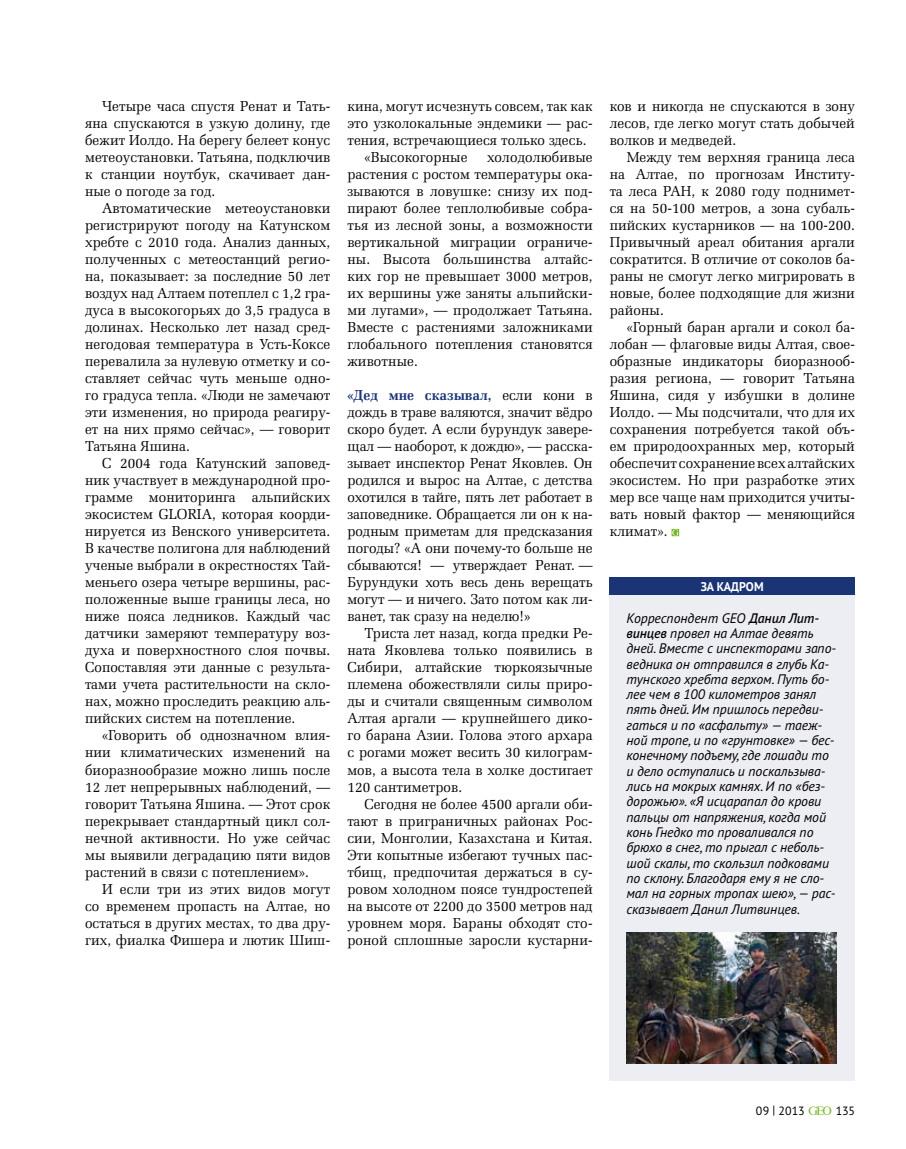
<style>
.page{position:relative;width:906px;height:1149px;background:#fff}
.page>*{position:absolute;margin:0;border:0;box-sizing:border-box;transform-origin:0 0}
.t1{font:14.55px/17px "Zapf Elliptical 711 BT";letter-spacing:.005em;color:#000;text-align:justify;scale:.95 1}
.t2{font:italic 13.8px/15.3px "PT Sans Pro";letter-spacing:-.005em;color:#000}
.t3{font:700 12.6px "PT Sans Pro";letter-spacing:-.005em;color:#fff;scale:.95 1}
.t4{font:12px "PT Sans Pro";letter-spacing:-.005em;color:#000}
.s1{font-weight:700;color:#1a3475}
.s2{font-weight:600}
</style>
<div class="page">
<div style="left:609px;top:577px;width:246px;height:17px;background:#1a3475"></div>
<div style="left:609px;top:594px;width:245px;height:486px;background:#ededf4"></div>
<svg style="left:671px;top:529px;width:8px;height:7px"></svg>
<img style="left:627px;top:932px;width:209px;height:131px">
<p class="t1" style="left:85px;top:97px;width:260px;text-indent:17px">Четыре часа спустя Ренат и Тать&shy;яна спускаются в узкую долину, где бежит Иолдо. На берегу белеет конус метеоустановки. Татьяна, подключив к станции ноутбук, скачивает дан&shy;ные о погоде за год.</p>
<p class="t1" style="left:85px;top:199px;width:260px;text-indent:17px">Автоматические метеоустановки регистрируют погоду на Катунском хребте с 2010 года. Анализ данных, полученных с метеостанций регио&shy;на, показывает: за последние 50 лет воздух над Алтаем потеплел с 1,2 гра&shy;дуса в высокогорьях до 3,5 градуса в долинах. Несколько лет назад сред&shy;негодовая температура в Усть-Коксе перевалила за нулевую отметку и со&shy;ставляет сейчас чуть меньше одно&shy;го градуса тепла. «Люди не замечают эти изменения, но природа реагиру&shy;ет на них прямо сейчас», — говорит Татьяна Яшина.</p>
<p class="t1" style="left:85px;top:454px;width:260px;text-indent:17px">С 2004 года Катунский заповед&shy;ник участвует в международной про&shy;грамме мониторинга альпийских экосистем GLORIA, которая коорди&shy;нируется из Венского университета.<br>В качестве полигона для наблюдений ученые выбрали в окрестностях Тай&shy;меньего озера четыре вершины, рас&shy;положенные выше границы леса, но ниже пояса ледников. Каждый час датчики замеряют температуру воз&shy;духа и поверхностного слоя почвы.<br>Сопоставляя эти данные с результа&shy;тами учета растительности на скло&shy;нах, можно проследить реакцию аль&shy;пийских систем на потепление.</p>
<p class="t1" style="left:85px;top:726px;width:260px;text-indent:17px">«Говорить об однозначном влия&shy;нии климатических изменений на биоразнообразие можно лишь после 12 лет непрерывных наблюдений, — говорит Татьяна Яшина. — Этот срок перекрывает стандартный цикл сол&shy;нечной активности. Но уже сейчас мы выявили деградацию пяти видов растений в связи с потеплением».</p>
<p class="t1" style="left:85px;top:879px;width:260px;text-indent:17px">И если три из этих видов могут со временем пропасть на Алтае, но остаться в других местах, то два дру&shy;гих, фиалка Фишера и лютик Шиш-</p>
<p class="t1" style="left:347px;top:97px;width:260px">кина, могут исчезнуть совсем, так как</p>
<p class="t1" style="left:347px;top:114px;width:260px">это узколокальные эндемики — рас-</p>
<p class="t1" style="left:347px;top:131px;width:253px">тения, встречающиеся только здесь.</p>
<p class="t1" style="left:364px;top:148px;width:110px">«Высокогорные</p>
<p class="t1" style="left:347px;top:148px;width:260px;text-indent:140px">холодолюбивые растения с ростом температуры ока&shy;зываются в ловушке: снизу их под&shy;пирают более теплолюбивые собра&shy;тья из лесной зоны, а возможности вертикальной миграции ограниче&shy;ны. Высота большинства алтайс&shy;ких гор не превышает 3000 метров, их вершины уже заняты альпийски&shy;ми лугами», — продолжает Татьяна.<br>Вместе с растениями заложниками глобального потепления становятся животные.</p>
<p class="t1" style="left:347px;top:386px;width:260px"><span class="s1">«Дед мне сказывал,</span> если кони в дождь в траве валяются, значит вёдро скоро будет. А если бурундук завере&shy;щал — наоборот, к дождю», — расска&shy;зывает инспектор Ренат Яковлев. Он родился и вырос на Алтае, с детства охотился в тайге, пять лет работает в заповеднике. Обращается ли он к на&shy;родным приметам для предсказания погоды? «А они почему-то больше не сбываются! — утверждает Ренат. — Бурундуки хоть весь день верещать могут — и ничего. Зато потом как ли&shy;ванет, так сразу на неделю!»</p>
<p class="t1" style="left:347px;top:624px;width:260px;text-indent:17px">Триста лет назад, когда предки Ре&shy;ната Яковлева только появились в Сибири, алтайские тюркоязычные племена обожествляли силы приро&shy;ды и считали священным символом Алтая аргали — крупнейшего дико&shy;го барана Азии. Голова этого архара с рогами может весить 30 килограм&shy;мов, а высота тела в холке достигает 120 сантиметров.</p>
<p class="t1" style="left:347px;top:794px;width:260px;text-indent:17px">Сегодня не более 4500 аргали оби&shy;тают в приграничных районах Рос&shy;сии, Монголии, Казахстана и Китая.<br>Эти копытные избегают тучных пас&shy;тбищ, предпочитая держаться в су&shy;ровом холодном поясе тундростепей на высоте от 2200 до 3500 метров над уровнем моря. Бараны обходят сто&shy;роной сплошные заросли кустарни-</p>
<p class="t1" style="left:609px;top:97px;width:260px">ков и никогда не спускаются в зону лесов, где легко могут стать добычей волков и медведей.</p>
<p class="t1" style="left:609px;top:148px;width:260px;text-indent:17px">Между тем верхняя граница леса на Алтае, по прогнозам Институ&shy;та леса РАН, к 2080 году поднимет&shy;ся на 50-100 метров, а зона субаль&shy;пийских кустарников — на 100-200.<br>Привычный ареал обитания аргали сократится. В отличие от соколов ба&shy;раны не смогут легко мигрировать в новые, более подходящие для жизни районы.</p>
<p class="t1" style="left:609px;top:318px;width:260px;text-indent:17px">«Горный баран аргали и сокол ба&shy;лобан — флаговые виды Алтая, свое&shy;образные индикаторы биоразнооб&shy;разия региона, — говорит Татьяна Яшина, сидя у избушки в долине Иолдо. — Мы подсчитали, что для их сохранения потребуется такой объ&shy;ем природоохранных мер, который обеспечит сохранение всех алтайских экосистем. Но при разработке этих мер все чаще нам приходится учиты&shy;вать новый фактор — меняющийся климат».</p>
<p class="t3" style="left:700px;top:578px;width:68px">ЗА КАДРОМ</p>
<p class="t2" style="left:626px;top:609px;width:211px">Корреспондент GEO <span class="s2">Данил Лит&shy;винцев</span> провел на Алтае девять дней. Вместе с инспекторами запо&shy;ведника он отправился в глубь Ка&shy;тунского хребта верхом. Путь бо&shy;лее чем в 100 километров занял пять дней. Им пришлось передви&shy;гаться и по «асфальту» — таеж&shy;ной тропе, и по «грунтовке» — бес&shy;конечному подъему, где лошади то и дело оступались и поскальзыва&shy;лись на мокрых камнях. И по «без&shy;дорожью». «Я исцарапал до крови пальцы от напряжения, когда мой конь Гнедко то проваливался по брюхо в снег, то прыгал с неболь&shy;шой скалы, то скользил подковами по склону. Благодаря ему я не сло&shy;мал на горных тропах шею», — рас&shy;сказывает Данил Литвинцев.</p>
<p class="t4" style="left:756px;top:1102px;width:50px">09 | 2013</p>
<p class="t4" style="left:835px;top:1102px;width:21px">135</p>
</div>
